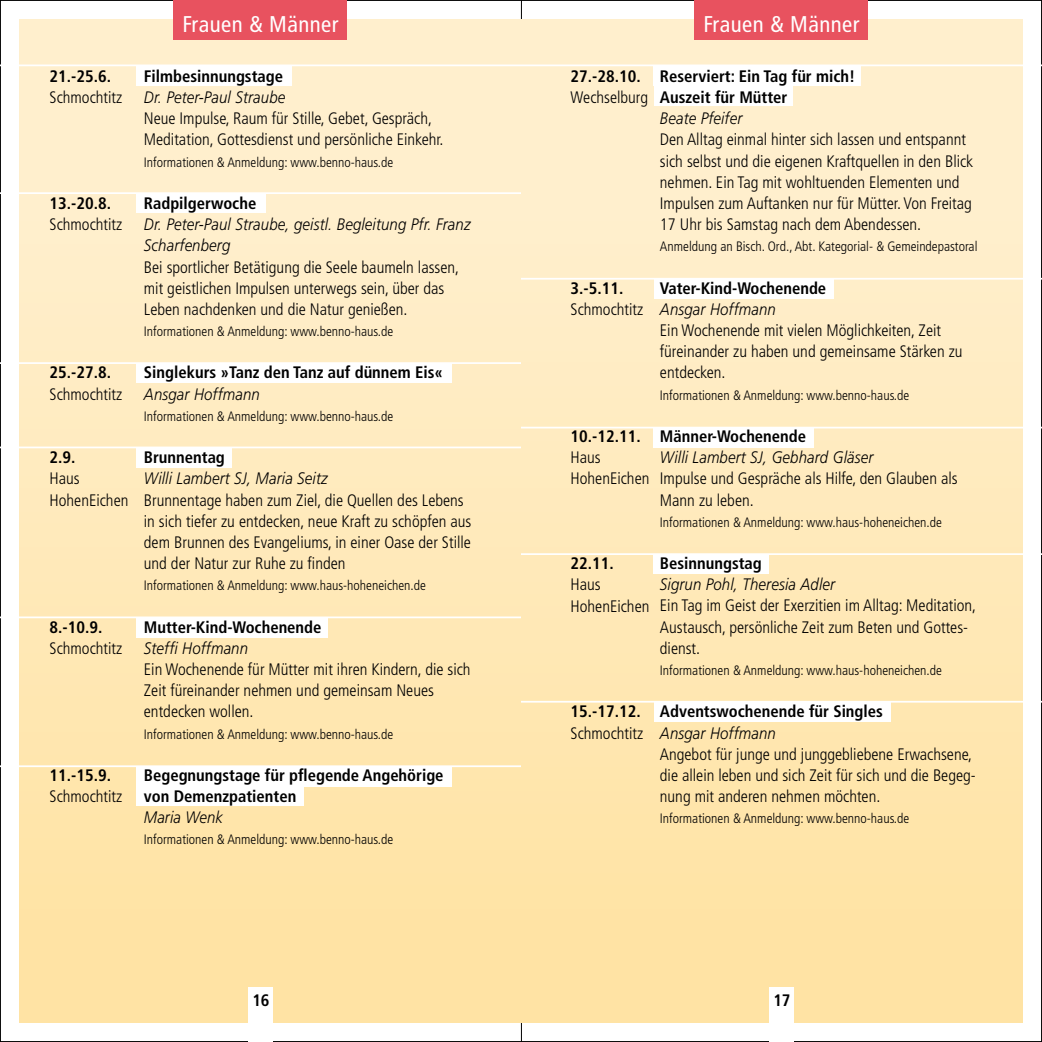
<style>
.page{position:relative;width:1042px;height:1042px;background:#fff}
.page>*{position:absolute;margin:0;border:0;box-sizing:border-box;transform-origin:0 0}
.t1{font:condensed 22.75px "Frutiger LT Std";letter-spacing:.02em;color:#fff}
.t2{font:300 condensed 16.62px/21.2px "Frutiger LT Std";color:#000}
.t3{font:700 condensed 16.62px/21.2px "Frutiger LT Std";color:#000}
.t4{font:italic 300 16.62px/21.2px "Frutiger LT Std";letter-spacing:.01em;color:#000;scale:.9 1}
.t5{font:300 condensed 13.65px "Frutiger LT Std";color:#000}
</style>
<div class="page">
<hr style="left:521px;top:0;width:1px;height:1042px;background:#000">
<div style="left:20px;top:20px;width:501px;height:1002px;background:linear-gradient(to bottom,#fff1d4,#ffe2a2)"></div>
<div style="left:521px;top:20px;width:501px;height:1002px;background:linear-gradient(to bottom,#fff1d4,#ffe2a2)"></div>
<hr style="left:0;top:64px;width:521px;height:2px;background:#fff">
<div style="left:136px;top:66px;width:155px;height:20px;background:#fff"></div>
<hr style="left:0;top:192px;width:521px;height:2px;background:#fff">
<div style="left:136px;top:193px;width:129px;height:20px;background:#fff"></div>
<hr style="left:0;top:362px;width:521px;height:2px;background:#fff">
<div style="left:136px;top:363px;width:315px;height:20px;background:#fff"></div>
<hr style="left:0;top:446px;width:521px;height:2px;background:#fff">
<div style="left:136px;top:448px;width:96px;height:20px;background:#fff"></div>
<hr style="left:0;top:616px;width:521px;height:2px;background:#fff">
<div style="left:136px;top:618px;width:191px;height:19px;background:#fff"></div>
<hr style="left:521px;top:278px;width:521px;height:2px;background:#fff">
<div style="left:654px;top:279px;width:179px;height:20px;background:#fff"></div>
<hr style="left:521px;top:427px;width:521px;height:1px;background:#fff">
<div style="left:654px;top:428px;width:160px;height:20px;background:#fff"></div>
<hr style="left:521px;top:553px;width:521px;height:2px;background:#fff">
<div style="left:654px;top:554px;width:115px;height:20px;background:#fff"></div>
<hr style="left:521px;top:701px;width:521px;height:1px;background:#fff">
<div style="left:654px;top:702px;width:236px;height:20px;background:#fff"></div>
<hr style="left:0;top:765px;width:521px;height:2px;background:#fff">
<div style="left:136px;top:766px;width:315px;height:20px;background:#fff"></div>
<div style="left:136px;top:786px;width:168px;height:20px;background:#fff"></div>
<hr style="left:521px;top:64px;width:521px;height:2px;background:#fff">
<div style="left:654px;top:66px;width:207px;height:20px;background:#fff"></div>
<div style="left:654px;top:86px;width:138px;height:19px;background:#fff"></div>
<div style="left:248px;top:987px;width:25px;height:55px;background:#fff"></div>
<div style="left:769px;top:987px;width:25px;height:55px;background:#fff"></div>
<div style="left:174px;top:0;width:173px;height:40px;background:#e8525f"></div>
<div style="left:694px;top:0;width:174px;height:40px;background:#e8525f"></div>
<p class="t3" style="left:50px;top:66px;width:63px">21.-25.6.</p>
<p class="t2" style="left:50px;top:87px;width:74px">Schmochtitz</p>
<p class="t3" style="left:50px;top:193px;width:63px">13.-20.8.</p>
<p class="t2" style="left:50px;top:214px;width:74px">Schmochtitz</p>
<p class="t3" style="left:50px;top:362px;width:63px">25.-27.8.</p>
<p class="t2" style="left:50px;top:383px;width:74px">Schmochtitz</p>
<p class="t3" style="left:50px;top:447px;width:27px">2.9.</p>
<p class="t2" style="left:50px;top:468px;width:80px">Haus<br>HohenEichen</p>
<p class="t3" style="left:50px;top:616px;width:54px">8.-10.9.</p>
<p class="t2" style="left:50px;top:638px;width:74px">Schmochtitz</p>
<p class="t3" style="left:50px;top:764px;width:63px">11.-15.9.</p>
<p class="t2" style="left:50px;top:786px;width:74px">Schmochtitz</p>
<h1 class="t1" style="left:182px;top:11px;width:158px">Frauen &amp; Männer</h1>
<h1 class="t1" style="left:703px;top:11px;width:158px">Frauen &amp; Männer</h1>
<p class="t3" style="left:144px;top:66px;width:141px">Filmbesinnungstage</p>
<p class="t4" style="left:144px;top:87px;width:159px">Dr. Peter-Paul Straube</p>
<p class="t2" style="left:144px;top:108px;width:301px">Neue Impulse, Raum für Stille, Gebet, Gespräch,<br>Meditation, Gottesdienst und persönliche Einkehr.</p>
<p class="t5" style="left:144px;top:154px;width:251px">Informationen &amp; Anmeldung: www.benno-haus.de</p>
<p class="t3" style="left:144px;top:193px;width:114px">Radpilgerwoche</p>
<p class="t4" style="left:144px;top:214px;width:365px">Dr. Peter-Paul Straube, geistl. Begleitung Pfr. Franz<br>Scharfenberg</p>
<p class="t2" style="left:144px;top:256px;width:317px">Bei sportlicher Betätigung die Seele baumeln lassen, mit geistlichen Impulsen unterwegs sein, über das<br>Leben nachdenken und die Natur genießen.</p>
<p class="t5" style="left:144px;top:324px;width:251px">Informationen &amp; Anmeldung: www.benno-haus.de</p>
<p class="t3" style="left:144px;top:362px;width:301px">Singlekurs »Tanz den Tanz auf dünnem Eis«</p>
<p class="t4" style="left:144px;top:383px;width:130px">Ansgar Hoffmann</p>
<p class="t5" style="left:144px;top:408px;width:251px">Informationen &amp; Anmeldung: www.benno-haus.de</p>
<p class="t3" style="left:144px;top:447px;width:83px">Brunnentag</p>
<p class="t4" style="left:144px;top:468px;width:206px">Willi Lambert SJ, Maria Seitz</p>
<p class="t2" style="left:144px;top:489px;width:329px">Brunnentage haben zum Ziel, die Quellen des Lebens in sich tiefer zu entdecken, neue Kraft zu schöpfen aus dem Brunnen des Evangeliums, in einer Oase der Stille und der Natur zur Ruhe zu finden</p>
<p class="t5" style="left:144px;top:578px;width:284px">Informationen &amp; Anmeldung: www.haus-hoheneichen.de</p>
<p class="t3" style="left:144px;top:616px;width:179px">Mutter-Kind-Wochenende</p>
<p class="t4" style="left:144px;top:638px;width:117px">Steffi Hoffmann</p>
<p class="t2" style="left:144px;top:659px;width:328px">Ein Wochenende für Mütter mit ihren Kindern, die sich<br>Zeit füreinander nehmen und gemeinsam Neues entdecken wollen.</p>
<p class="t5" style="left:144px;top:726px;width:251px">Informationen &amp; Anmeldung: www.benno-haus.de</p>
<p class="t3" style="left:144px;top:764px;width:301px">Begegnungstage für pflegende Angehörige von Demenzpatienten</p>
<p class="t4" style="left:144px;top:807px;width:90px">Maria Wenk</p>
<p class="t5" style="left:144px;top:832px;width:251px">Informationen &amp; Anmeldung: www.benno-haus.de</p>
<p class="t3" style="left:570px;top:66px;width:72px">27.-28.10.</p>
<p class="t2" style="left:570px;top:87px;width:79px">Wechselburg</p>
<p class="t3" style="left:570px;top:277px;width:54px">3.-5.11.</p>
<p class="t2" style="left:570px;top:299px;width:74px">Schmochtitz</p>
<p class="t3" style="left:570px;top:426px;width:72px">10.-12.11.</p>
<p class="t2" style="left:570px;top:447px;width:80px">Haus<br>HohenEichen</p>
<p class="t3" style="left:570px;top:553px;width:45px">22.11.</p>
<p class="t2" style="left:570px;top:574px;width:80px">Haus<br>HohenEichen</p>
<p class="t3" style="left:570px;top:701px;width:72px">15.-17.12.</p>
<p class="t2" style="left:570px;top:722px;width:74px">Schmochtitz</p>
<p class="t3" style="left:660px;top:66px;width:197px">Reserviert: Ein Tag für mich!<br>Auszeit für Mütter</p>
<p class="t4" style="left:660px;top:108px;width:93px">Beate Pfeifer</p>
<p class="t2" style="left:660px;top:129px;width:315px">Den Alltag einmal hinter sich lassen und entspannt sich selbst und die eigenen Kraftquellen in den Blick nehmen. Ein Tag mit wohltuenden Elementen und Impulsen zum Auftanken nur für Mütter. Von Freitag 17 Uhr bis Samstag nach dem Abendessen.</p>
<p class="t5" style="left:660px;top:239px;width:319px">Anmeldung an Bisch. Ord., Abt. Kategorial- &amp; Gemeindepastoral</p>
<p class="t3" style="left:660px;top:277px;width:168px">Vater-Kind-Wochenende</p>
<p class="t4" style="left:660px;top:299px;width:130px">Ansgar Hoffmann</p>
<p class="t2" style="left:660px;top:320px;width:304px">Ein Wochenende mit vielen Möglichkeiten, Zeit füreinander zu haben und gemeinsame Stärken zu entdecken.</p>
<p class="t5" style="left:660px;top:387px;width:251px">Informationen &amp; Anmeldung: www.benno-haus.de</p>
<p class="t3" style="left:660px;top:426px;width:148px">Männer-Wochenende</p>
<p class="t4" style="left:660px;top:447px;width:239px">Willi Lambert SJ, Gebhard Gläser</p>
<p class="t2" style="left:660px;top:468px;width:299px">Impulse und Gespräche als Hilfe, den Glauben als<br>Mann zu leben.</p>
<p class="t5" style="left:660px;top:514px;width:284px">Informationen &amp; Anmeldung: www.haus-hoheneichen.de</p>
<p class="t3" style="left:660px;top:553px;width:103px">Besinnungstag</p>
<p class="t4" style="left:660px;top:574px;width:196px">Sigrun Pohl, Theresia Adler</p>
<p class="t2" style="left:660px;top:595px;width:318px">Ein Tag im Geist der Exerzitien im Alltag: Meditation,<br>Austausch, persönliche Zeit zum Beten und Gottes&shy;dienst.</p>
<p class="t5" style="left:660px;top:662px;width:284px">Informationen &amp; Anmeldung: www.haus-hoheneichen.de</p>
<p class="t3" style="left:660px;top:701px;width:224px">Adventswochenende für Singles</p>
<p class="t4" style="left:660px;top:722px;width:130px">Ansgar Hoffmann</p>
<p class="t2" style="left:660px;top:743px;width:317px">Angebot für junge und junggebliebene Erwachsene, die allein leben und sich Zeit für sich und die Begeg&shy;nung mit anderen nehmen möchten.</p>
<p class="t5" style="left:660px;top:811px;width:251px">Informationen &amp; Anmeldung: www.benno-haus.de</p>
<p class="t3" style="left:252px;top:990px;width:19px">16</p>
<p class="t3" style="left:773px;top:990px;width:19px">17</p>
</div>
